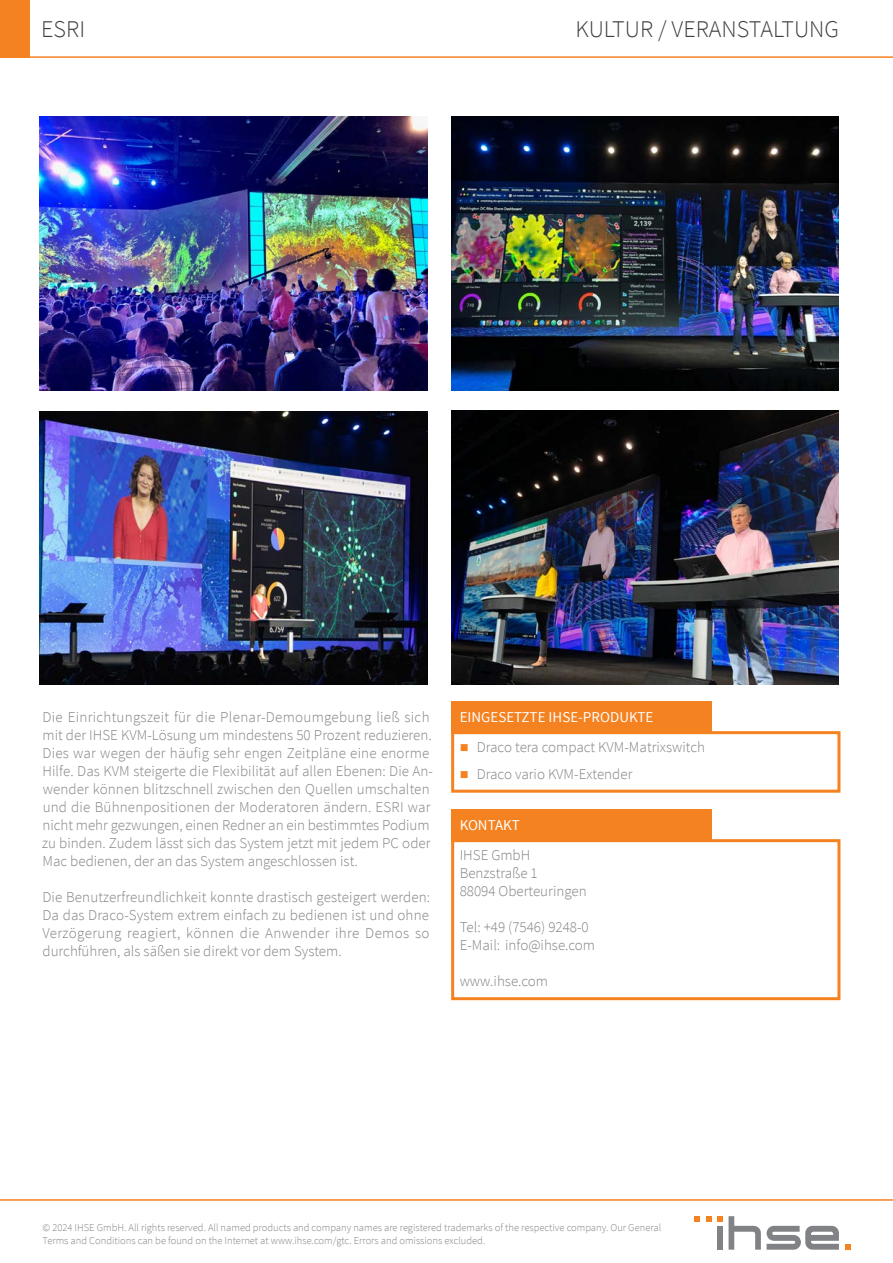
<style>
.page{position:relative;width:893px;height:1263px;background:#fff}
.page>*{position:absolute;margin:0;border:0;box-sizing:border-box;transform-origin:0 0}
.Header_right{font:300 24px "Source Sans Pro";color:#3e3e3f}
.Header_left{font:300 24px "Source Sans Pro";color:#3e3e3f}
.Text{font:300 15px/18px "Source Sans Pro";letter-spacing:.005em;color:#808285}
.Adress_in_Box{font:300 15px "Source Sans Pro";color:#808285}
.Headline_Box{font:15px "Source Sans Pro";color:#fff}
.Copyright{font:300 10.5px/12.6px "Source Sans Pro";color:#808285}
</style>
<div class="page">
<hr style="left:0;top:56px;width:893px;height:2px;background:#f58220">
<div style="left:0;top:0;width:30px;height:58px;background:#f58220"></div>
<hr style="left:0;top:1199px;width:893px;height:2px;background:#f58220">
<svg style="left:694px;top:1216px;width:6px;height:6px"></svg>
<svg style="left:706px;top:1216px;width:5px;height:6px"></svg>
<svg style="left:717px;top:1216px;width:44px;height:34px"></svg>
<svg style="left:767px;top:1226px;width:72px;height:24px"></svg>
<svg style="left:845px;top:1244px;width:5px;height:6px"></svg>
<div style="left:451px;top:702px;width:260px;height:32px;background:#f58220"></div>
<div style="left:451px;top:731px;width:389px;height:62px;border:3px solid #f58220"></div>
<div style="left:451px;top:810px;width:260px;height:32px;background:#f58220"></div>
<div style="left:451px;top:839px;width:389px;height:161px;border:3px solid #f58220"></div>
<img style="left:39px;top:412px;width:388px;height:272px">
<img style="left:39px;top:117px;width:388px;height:273px">
<img style="left:451px;top:117px;width:388px;height:273px">
<img style="left:451px;top:411px;width:388px;height:273px">
<p class="Header_left" style="left:41px;top:14px;width:46px">ESRI</p>
<p class="Header_right" style="left:576px;top:14px;width:265px">KULTUR / VERANSTALTUNG</p>
<p class="Text" style="left:42px;top:708px;width:392px">Die Einrichtungszeit für die Plenar-Demoumgebung ließ sich mit der IHSE KVM-Lösung um mindestens 50 Prozent reduzieren.<br>Dies war wegen der häufig sehr engen Zeitpläne eine enorme Hilfe. Das KVM steigerte die Flexibilität auf allen Ebenen: Die An&shy;wender können blitzschnell zwischen den Quellen umschalten und die Bühnenpositionen der Moderatoren ändern. ESRI war nicht mehr gezwungen, einen Redner an ein bestimmtes Podium zu binden. Zudem lässt sich das System jetzt mit jedem PC oder Mac bedienen, der an das System angeschlossen ist.</p>
<p class="Text" style="left:42px;top:888px;width:389px;text-align:justify">Die Benutzerfreundlichkeit konnte drastisch gesteigert werden:<br>Da das Draco-System extrem einfach zu bedienen ist und ohne Verzögerung reagiert, können die Anwender ihre Demos so durchführen, als säßen sie direkt vor dem System.</p>
<p class="Headline_Box" style="left:460px;top:707px;width:195px">EINGESETZTE IHSE-PRODUKTE</p>
<p class="Text" style="left:477px;top:738px;width:230px">Draco tera compact KVM-Matrixswitch</p>
<p class="Text" style="left:477px;top:765px;width:157px">Draco vario KVM-Extender</p>
<p class="Headline_Box" style="left:460px;top:815px;width:62px">KONTAKT</p>
<p class="Adress_in_Box" style="left:460px;top:846px;width:72px">IHSE GmbH</p>
<p class="Adress_in_Box" style="left:460px;top:864px;width:80px">Benzstraße 1</p>
<p class="Adress_in_Box" style="left:460px;top:882px;width:129px">88094 Oberteuringen</p>
<p class="Adress_in_Box" style="left:460px;top:918px;width:131px">Tel: +49 (7546) 9248-0</p>
<p class="Adress_in_Box" style="left:460px;top:936px;width:137px">E-Mail: info@ihse.com</p>
<p class="Adress_in_Box" style="left:460px;top:972px;width:90px">www.ihse.com</p>
<p class="Copyright" style="left:43px;top:1221px;width:620px">© 2024 IHSE GmbH. All rights reserved. All named products and company names are registered trademarks of the respective company. Our General<br>Terms and Conditions can be found on the Internet at www.ihse.com/gtc. Errors and omissions excluded.</p>
</div>
